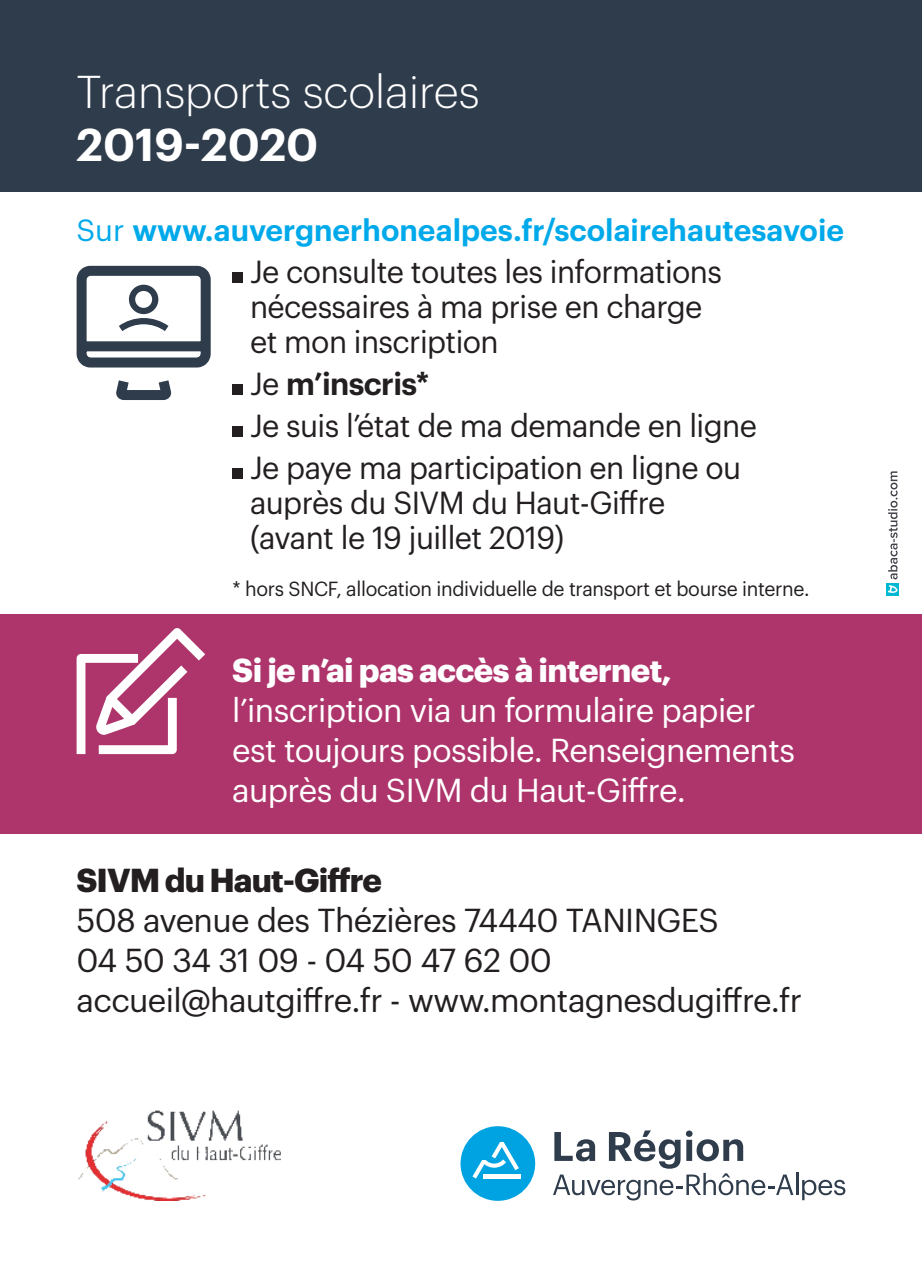
<style>
.page{position:relative;width:922px;height:1276px;background:#fff}
.page>*{position:absolute;margin:0;border:0;box-sizing:border-box;transform-origin:0 0}
.t1{font:300 45px "Graphik";color:#fff}
.t2{font:600 45px "Graphik";letter-spacing:-.005em;color:#fff}
.t3{font:32.5px/40px "Graphik";letter-spacing:-.02em;color:#231f20}
.t4{font:32.5px/40px "Graphik";letter-spacing:-.02em;color:#fff}
.t5{font:700 32.5px "Graphik";letter-spacing:-.02em;color:#fff}
.t6{font:700 32.5px "Graphik";letter-spacing:-.03em;color:#231f20}
.t7{font:31.25px/35px "Graphik";letter-spacing:-.02em;color:#231f20}
.t8{font:600 30px "Graphik";color:#00a9ea}
.t9{font:20px "Graphik";letter-spacing:-.02em;color:#231f20}
.s1{font-weight:400}
.s2{font-weight:600}
</style>
<div class="page">
<div style="left:0;top:614px;width:921px;height:220px;background:#ae356b"></div>
<svg style="left:77px;top:628px;width:128px;height:126px"></svg>
<div style="left:232px;top:272px;width:11px;height:11px;background:#231f20"></div>
<div style="left:232px;top:384px;width:11px;height:11px;background:#231f20"></div>
<div style="left:232px;top:426px;width:11px;height:11px;background:#231f20"></div>
<div style="left:232px;top:469px;width:11px;height:10px;background:#231f20"></div>
<svg style="left:76px;top:265px;width:135px;height:135px"></svg>
<svg style="left:888px;top:471px;width:9px;height:108px"></svg>
<div style="left:886px;top:583px;width:12px;height:12px;background:#00b7d4"></div>
<svg style="left:887px;top:585px;width:10px;height:8px"></svg>
<div style="left:0;top:0;width:921px;height:191px;background:#2f3c4c"></div>
<img style="left:78px;top:1110px;width:203px;height:90px">
<svg style="left:553px;top:1130px;width:240px;height:70px"></svg>
<hr style="left:795px;top:1173px;width:3px;height:22px;background:#2f3c4c">
<svg style="left:802px;top:1179px;width:43px;height:21px"></svg>
<div style="left:460px;top:1126px;width:75px;height:74px;background:#00a3e1;border-radius:50%"></div>
<hr style="left:483px;top:1174px;width:38px;height:4px;background:#fff">
<svg style="left:472px;top:1142px;width:46px;height:36px"></svg>
<h1 class="t1" style="left:77px;top:59px;width:405px">Transports scolaires</h1>
<h1 class="t2" style="left:77px;top:110px;width:243px">2019-2020</h1>
<p class="t8" style="left:77px;top:207px;width:768px"><span class="s1">Sur</span> www.auvergnerhonealpes.fr/scolairehautesavoie</p>
<p class="t7" style="left:250px;top:251px;width:473px">Je consulte toutes les informations nécessaires à ma prise en charge et mon inscription</p>
<p class="t7" style="left:250px;top:360px;width:508px;line-height:42px">Je <span class="s2">m’inscris*<br></span>Je suis l’état de ma demande en ligne<br>Je paye ma participation en ligne ou</p>
<p class="t7" style="left:250px;top:483px;width:416px">auprès du SIVM du Haut-Giffre (avant le 19 juillet 2019)</p>
<p class="t9" style="left:232px;top:574px;width:578px">* hors SNCF, allocation individuelle de transport et bourse interne.</p>
<p class="t5" style="left:232px;top:645px;width:441px">Si je n’ai pas accès à internet,</p>
<p class="t4" style="left:232px;top:687px;width:564px">l’inscription via un formulaire papier est toujours possible. Renseignements auprès du SIVM du Haut-Giffre.</p>
<p class="t6" style="left:77px;top:854px;width:307px">SIVM du Haut-Giffre</p>
<p class="t3" style="left:77px;top:897px;width:726px">508 avenue des Thézières 74440 TANINGES<br>04 50 34 31 09 - 04 50 47 62 00 accueil@hautgiffre.fr - www.montagnesdugiffre.fr</p>
</div>
